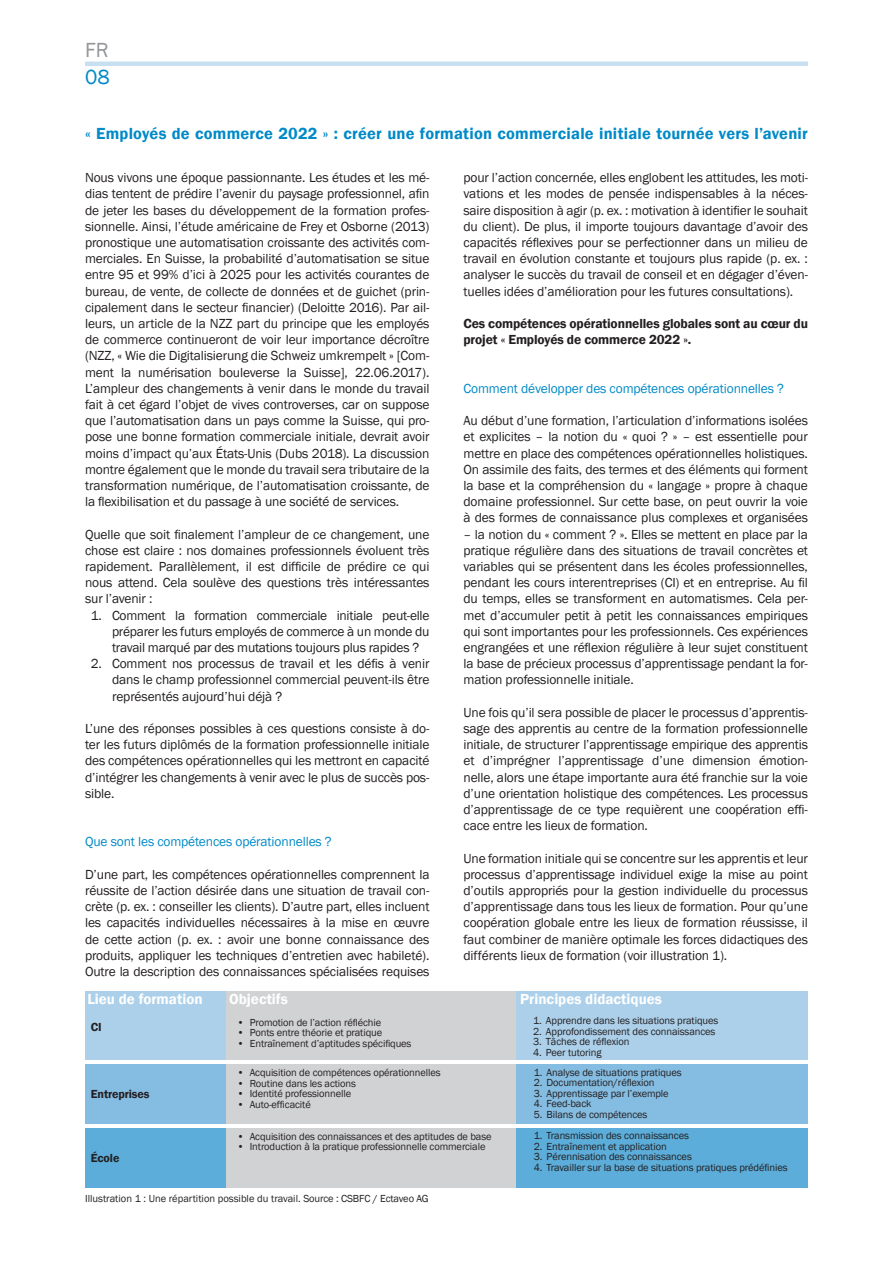
<style>
.page{position:relative;width:893px;height:1263px;background:#fff}
.page>*{position:absolute;margin:0;border:0;box-sizing:border-box;transform-origin:0 0}
.t1{font:21px "Franklin Gothic";color:#008ac7}
.t2{font:21px "Franklin Gothic";color:#939598}
.t3{font:600 16.5px "Franklin Gothic";letter-spacing:.01em;color:#008ac7}
.t4{font:600 15px "Franklin Gothic";color:#fff}
.t5{font:13.5px/16.2px "Franklin Gothic";letter-spacing:-.01em;color:#231f20;text-align:justify}
.t6{font:13.5px "Franklin Gothic";letter-spacing:-.01em;color:#008ac7}
.t7{font:600 13.5px/16.2px "Franklin Gothic";letter-spacing:-.01em;color:#231f20}
.t8{font:600 12px "Franklin Gothic";letter-spacing:-.01em;color:#231f20}
.t9{font:10.5px "Franklin Gothic";letter-spacing:-.01em;color:#231f20}
</style>
<div class="page">
<hr style="left:85px;top:62px;width:723px;height:4px;background:#c7dff1">
<div style="left:225px;top:991px;width:583px;height:68px;background:#d1d2d4"></div>
<div style="left:517px;top:991px;width:291px;height:68px;background:#acd0ea"></div>
<div style="left:85px;top:991px;width:140px;height:68px;background:#acd0ea"></div>
<div style="left:225px;top:1064px;width:583px;height:59px;background:#d1d2d4"></div>
<div style="left:517px;top:1064px;width:291px;height:59px;background:#85bce1"></div>
<div style="left:85px;top:1064px;width:140px;height:59px;background:#85bce1"></div>
<div style="left:225px;top:1128px;width:583px;height:59px;background:#d1d2d4"></div>
<div style="left:517px;top:1128px;width:291px;height:59px;background:#5cadda"></div>
<div style="left:85px;top:1128px;width:140px;height:59px;background:#5cadda"></div>
<h1 class="t2" style="left:85px;top:37px;width:25px">FR</h1>
<h1 class="t1" style="left:85px;top:64px;width:26px">08</h1>
<p class="t3" style="left:85px;top:123px;width:724px">« Employés de commerce 2022 » : créer une formation commerciale initiale tournée vers l’avenir</p>
<p class="t5" style="left:85px;top:170px;width:346px">Nous vivons une époque passionnante. Les études et les mé&shy;dias tentent de prédire l’avenir du paysage professionnel, afin de jeter les bases du développement de la formation profes&shy;sionnelle. Ainsi, l’étude américaine de Frey et Osborne (2013) pronostique une automatisation croissante des activités com&shy;merciales. En Suisse, la probabilité d’automatisation se situe entre 95 et 99% d’ici à 2025 pour les activités courantes de bureau, de vente, de collecte de données et de guichet (prin&shy;cipalement dans le secteur financier) (Deloitte 2016). Par ail&shy;leurs, un article de la NZZ part du principe que les employés de commerce continueront de voir leur importance décroître (NZZ, « Wie die Digitalisierung die Schweiz umkrempelt » [Com&shy;ment la numérisation bouleverse la Suisse], 22.06.2017).<br>L’ampleur des changements à venir dans le monde du travail fait à cet égard l’objet de vives controverses, car on suppose que l’automatisation dans un pays comme la Suisse, qui pro&shy;pose une bonne formation commerciale initiale, devrait avoir moins d’impact qu’aux États-Unis (Dubs 2018). La discussion montre également que le monde du travail sera tributaire de la transformation numérique, de l’automatisation croissante, de la flexibilisation et du passage à une société de services.</p>
<p class="t5" style="left:85px;top:526px;width:346px">Quelle que soit finalement l’ampleur de ce changement, une chose est claire : nos domaines professionnels évoluent très rapidement. Parallèlement, il est difficile de prédire ce qui nous attend. Cela soulève des questions très intéressantes sur l’avenir :</p>
<p class="t5" style="left:112px;top:607px;width:319px;text-indent:-21px">1. Comment la formation commerciale initiale peut-elle préparer les futurs employés de commerce à un monde du travail marqué par des mutations toujours plus rapides ?</p>
<p class="t5" style="left:112px;top:656px;width:319px;text-indent:-21px">2. Comment nos processus de travail et les défis à venir dans le champ professionnel commercial peuvent-ils être représentés aujourd’hui déjà ?</p>
<p class="t5" style="left:85px;top:721px;width:346px">L’une des réponses possibles à ces questions consiste à do&shy;ter les futurs diplômés de la formation professionnelle initiale des compétences opérationnelles qui les mettront en capacité d’intégrer les changements à venir avec le plus de succès pos&shy;sible.</p>
<p class="t6" style="left:85px;top:833px;width:248px">Que sont les compétences opérationnelles ?</p>
<p class="t5" style="left:85px;top:866px;width:346px">D’une part, les compétences opérationnelles comprennent la réussite de l’action désirée dans une situation de travail con&shy;crète (p. ex. : conseiller les clients). D’autre part, elles incluent les capacités individuelles nécessaires à la mise en œuvre de cette action (p. ex. : avoir une bonne connaissance des produits, appliquer les techniques d’entretien avec habileté).<br>Outre la description des connaissances spécialisées requises</p>
<p class="t5" style="left:463px;top:170px;width:346px">pour l’action concernée, elles englobent les attitudes, les moti&shy;vations et les modes de pensée indispensables à la néces&shy;saire disposition à agir (p. ex. : motivation à identifier le souhait du client). De plus, il importe toujours davantage d’avoir des capacités réflexives pour se perfectionner dans un milieu de travail en évolution constante et toujours plus rapide (p. ex. : analyser le succès du travail de conseil et en dégager d’éven&shy;tuelles idées d’amélioration pour les futures consultations).</p>
<p class="t7" style="left:463px;top:315px;width:346px">Ces compétences opérationnelles globales sont au cœur du projet « Employés de commerce 2022 ».</p>
<p class="t6" style="left:463px;top:380px;width:322px">Comment développer des compétences opérationnelles ?</p>
<p class="t5" style="left:463px;top:413px;width:346px">Au début d’une formation, l’articulation d’informations isolées et explicites – la notion du « quoi ? » – est essentielle pour mettre en place des compétences opérationnelles holistiques.<br>On assimile des faits, des termes et des éléments qui forment la base et la compréhension du « langage » propre à chaque domaine professionnel. Sur cette base, on peut ouvrir la voie à des formes de connaissance plus complexes et organisées</p>
<p class="t5" style="left:463px;top:526px;width:346px">– la notion du « comment ? ». Elles se mettent en place par la pratique régulière dans des situations de travail concrètes et variables qui se présentent dans les écoles professionnelles, pendant les cours interentreprises (CI) et en entreprise. Au fil du temps, elles se transforment en automatismes. Cela per&shy;met d’accumuler petit à petit les connaissances empiriques qui sont importantes pour les professionnels. Ces expériences engrangées et une réflexion régulière à leur sujet constituent la base de précieux processus d’apprentissage pendant la for&shy;mation professionnelle initiale.</p>
<p class="t5" style="left:463px;top:704px;width:346px">Une fois qu’il sera possible de placer le processus d’apprentis&shy;sage des apprentis au centre de la formation professionnelle initiale, de structurer l’apprentissage empirique des apprentis et d’imprégner l’apprentissage d’une dimension émotion&shy;nelle, alors une étape importante aura été franchie sur la voie d’une orientation holistique des compétences. Les processus d’apprentissage de ce type requièrent une coopération effi&shy;cace entre les lieux de formation.</p>
<p class="t5" style="left:463px;top:850px;width:346px">Une formation initiale qui se concentre sur les apprentis et leur processus d’apprentissage individuel exige la mise au point d’outils appropriés pour la gestion individuelle du processus d’apprentissage dans tous les lieux de formation. Pour qu’une coopération globale entre les lieux de formation réussisse, il faut combiner de manière optimale les forces didactiques des différents lieux de formation (voir illustration 1).</p>
<p class="t4" style="left:87px;top:990px;width:117px">Lieu de formation</p>
<p class="t4" style="left:520px;top:990px;width:143px">Principes didactiques</p>
<p class="t4" style="left:229px;top:990px;width:60px">Objectifs</p>
<p class="t8" style="left:91px;top:1019px;width:12px">CI</p>
<p class="t8" style="left:91px;top:1087px;width:60px">Entreprises</p>
<p class="t9" style="left:237px;top:1016px;width:146px">• Promotion de l’action réfléchie</p>
<p class="t9" style="left:237px;top:1026px;width:147px">• Ponts entre théorie et pratique</p>
<p class="t9" style="left:237px;top:1037px;width:176px">• Entraînement d’aptitudes spécifiques</p>
<p class="t9" style="left:237px;top:1066px;width:205px">• Acquisition de compétences opérationnelles</p>
<p class="t9" style="left:237px;top:1077px;width:121px">• Routine dans les actions</p>
<p class="t9" style="left:237px;top:1087px;width:116px">• Identité professionnelle</p>
<p class="t9" style="left:237px;top:1098px;width:75px">• Auto-efficacité</p>
<p class="t9" style="left:237px;top:1130px;width:256px">• Acquisition des connaissances et des aptitudes de base</p>
<p class="t9" style="left:237px;top:1140px;width:250px">• Introduction à la pratique professionnelle commerciale</p>
<p class="t8" style="left:91px;top:1150px;width:30px">École</p>
<p class="t9" style="left:85px;top:1192px;width:345px">Illustration 1 : Une répartition possible du travail. Source : CSBFC / Ectaveo AG</p>
<p class="t9" style="left:533px;top:1014px;width:187px">1. Apprendre dans les situations pratiques</p>
<p class="t9" style="left:533px;top:1024px;width:184px">2. Approfondissement des connaissances</p>
<p class="t9" style="left:533px;top:1035px;width:98px">3. Tâches de réflexion</p>
<p class="t9" style="left:533px;top:1045px;width:70px">4. Peer tutoring</p>
<p class="t9" style="left:534px;top:1066px;width:149px">1. Analyse de situations pratiques</p>
<p class="t9" style="left:534px;top:1076px;width:122px">2. Documentation/réflexion</p>
<p class="t9" style="left:534px;top:1087px;width:136px">3. Apprentissage par l’exemple</p>
<p class="t9" style="left:534px;top:1097px;width:59px">4. Feed-back</p>
<p class="t9" style="left:534px;top:1108px;width:115px">5. Bilans de compétences</p>
<p class="t9" style="left:534px;top:1129px;width:157px">1. Transmission des connaissances</p>
<p class="t9" style="left:534px;top:1140px;width:134px">2. Entraînement et application</p>
<p class="t9" style="left:534px;top:1150px;width:160px">3. Pérennisation des connaissances</p>
<p class="t9" style="left:534px;top:1161px;width:255px">4. Travailler sur la base de situations pratiques prédéfinies</p>
</div>
